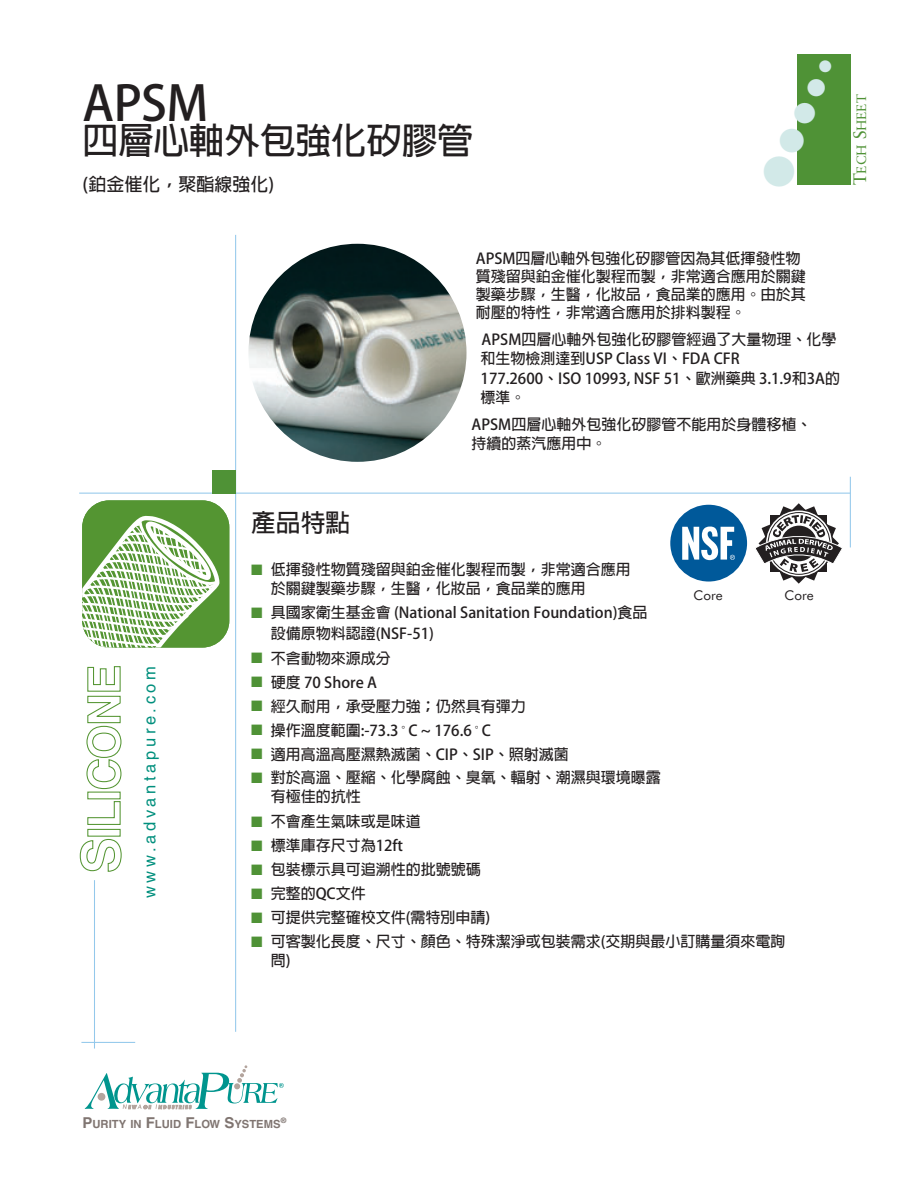
<style>
.page{position:relative;width:918px;height:1188px;background:#fff}
.page>*{position:absolute;margin:0;border:0;box-sizing:border-box;transform-origin:0 0}
.t1{font:700 48px "Adobe Fan Heiti Std";color:#231f20}
.t2{font:42px "Zapf Dingbats";color:#d2e9e8}
.t3{font:700 36px "Adobe Fan Heiti Std";letter-spacing:-.015em;color:#231f20}
.t4{font:33px "Zapf Dingbats";color:#d2e9e8}
.t5{font:28.5px "Zapf Dingbats";color:#d2e9e8}
.t6{font:700 24.75px "Adobe Fan Heiti Std";color:#231f20}
.t7{font:24px "Zapf Dingbats";color:#d2e9e8}
.t8{font:700 18px "Adobe Fan Heiti Std";color:#231f20}
.t9{font:16.5px "Helvetica";letter-spacing:.22em;color:#008f7d}
.t10{font:16.5px "Zapf Dingbats";color:#d2e9e8}
.t11{font:700 15px/19.5px "Adobe Fan Heiti Std";color:#231f20}
.t12{font:13.5px "Classical Garamond BT";color:#4f9236}
.t13{font:13.5px "Futura BT";color:#231f20}
.t14{font:700 11.25px "Helvetica";color:#807571}
.t15{font:700 7.5px "Helvetica";color:#807571}
.s1{font-size:18px}
.s2{color:#4f9236}
.s3{font-size:15px}
</style>
<div class="page">
<div style="left:797px;top:54px;width:54px;height:131px;background:#4f9236"></div>
<hr style="left:235px;top:235px;width:1px;height:797px;background:#93c8eb">
<div style="left:82px;top:500px;width:147px;height:148px;background:#549532;border-radius:27px"></div>
<svg style="left:82px;top:514px;width:140px;height:134px"></svg>
<hr style="left:79px;top:493px;width:771px;height:1px;background:#93c8eb">
<img style="left:248px;top:244px;width:219px;height:218px;border-radius:50%">
<hr style="left:850px;top:477px;width:1px;height:70px;background:#93c8eb">
<div style="left:212px;top:470px;width:24px;height:24px;background:#4f9236"></div>
<hr style="left:81px;top:1042px;width:54px;height:1px;background:#93c8eb">
<hr style="left:94px;top:880px;width:1px;height:169px;background:#93c8eb">
<svg style="left:79px;top:839px;width:43px;height:33px"></svg>
<div style="left:87px;top:829px;width:34px;height:8px;border:1px solid #549532"></div>
<svg style="left:87px;top:801px;width:34px;height:24px"></svg>
<svg style="left:86px;top:759px;width:36px;height:31px"></svg>
<div style="left:92px;top:733px;width:24px;height:18px;border:1px solid #549532;border-radius:50%"></div>
<div style="left:86px;top:726px;width:35px;height:32px;border:1px solid #549532;border-radius:50%"></div>
<svg style="left:87px;top:666px;width:34px;height:58px"></svg>
<svg style="left:85px;top:1066px;width:199px;height:43px"></svg>
<svg style="left:755px;top:503px;width:87px;height:81px"></svg>
<div style="left:670px;top:505px;width:77px;height:77px;background:#00599a;border-radius:50%"></div>
<svg style="left:682px;top:527px;width:53px;height:33px"></svg>
<h1 class="t1" style="left:83px;top:75px;width:127px">APSM</h1>
<h3 class="t3" style="left:83px;top:119px;width:392px">四層心軸外包強化矽膠管</h3>
<p class="t8" style="left:83px;top:173px;width:193px">(鉑金催化，聚酯線強化)</p>
<p class="t10" style="left:819px;top:58px;width:15px">●</p>
<h3 class="t7" style="left:807px;top:76px;width:20px">●</h3>
<h3 class="t5" style="left:794px;top:100px;width:24px">●</h3>
<h3 class="t4" style="left:779px;top:125px;width:28px">●</h3>
<h2 class="t2" style="left:762px;top:151px;width:35px">●</h2>
<p class="t12" style="left:856px;top:185px;width:92px;rotate:-90deg"><span class="s1">T</span>ECH <span class="s1">S</span>HEET</p>
<p class="t11" style="left:476px;top:250px;width:331px;line-height:18px">APSM四層心軸外包強化矽膠管因為其低揮發性物質殘留與鉑金催化製程而製，非常適合應用於關鍵製藥步驟，生醫，化妝品，食品業的應用。由於其耐壓的特性，非常適合應用於排料製程。</p>
<p class="t11" style="left:481px;top:330px;width:361px">APSM四層心軸外包強化矽膠管經過了大量物理、化學和生物檢測達到USP Class VI、FDA CFR<br>177.2600、ISO 10993, NSF 51、歐洲藥典 3.1.9和3A的標準。</p>
<p class="t11" style="left:472px;top:415px;width:341px">APSM四層心軸外包強化矽膠管不能用於身體移植、持續的蒸汽應用中。</p>
<p class="t9" style="left:144px;top:898px;width:234px;rotate:-90deg">www.advantapure.com</p>
<h3 class="t6" style="left:251px;top:508px;width:100px">產品特點</h3>
<p class="t11" style="left:271px;top:560px;width:361px;line-height:18.9px;text-indent:-20px"><span class="s2">■</span> 低揮發性物質殘留與鉑金催化製程而製，非常適合應用於關鍵製藥步驟，生醫，化妝品，食品業的應用</p>
<p class="t11" style="left:271px;top:603px;width:378px;line-height:20.4px;text-indent:-20px"><span class="s2">■</span> 具國家衛生基金會 (National Sanitation Foundation)食品設備原物料認證(NSF-51)</p>
<p class="t11" style="left:251px;top:649px;width:141px"><span class="s2">■</span> 不含動物來源成分</p>
<p class="t11" style="left:251px;top:673px;width:127px"><span class="s2">■</span> 硬度 70 Shore A</p>
<p class="t11" style="left:251px;top:697px;width:276px"><span class="s2">■</span> 經久耐用，承受壓力強；仍然具有彈力</p>
<p class="t11" style="left:251px;top:721px;width:241px"><span class="s2">■</span> 操作溫度範圍:-73.3<sup>。</sup>C ~ 176.6<sup>。</sup>C</p>
<p class="t11" style="left:251px;top:745px;width:319px"><span class="s2">■</span> 適用高溫高壓濕熱滅菌、CIP、SIP、照射滅菌</p>
<p class="t11" style="left:271px;top:769px;width:391px;line-height:18.9px;text-indent:-20px"><span class="s2">■</span> 對於高溫、壓縮、化學腐蝕、臭氧、輻射、潮濕與環境曝露有極佳的抗性</p>
<p class="t11" style="left:251px;top:812px;width:171px"><span class="s2">■</span> 不會產生氣味或是味道</p>
<p class="t11" style="left:251px;top:836px;width:153px"><span class="s2">■</span> 標準庫存尺寸為12ft</p>
<p class="t11" style="left:251px;top:860px;width:231px"><span class="s2">■</span> 包裝標示具可追溯性的批號號碼</p>
<p class="t11" style="left:251px;top:884px;width:116px"><span class="s2">■</span> 完整的QC文件</p>
<p class="t11" style="left:251px;top:908px;width:241px"><span class="s2">■</span> 可提供完整確校文件(需特別申請)</p>
<p class="t11" style="left:271px;top:932px;width:516px;line-height:18.9px;text-indent:-20px"><span class="s2">■</span> 可客製化長度、尺寸、顏色、特殊潔淨或包裝需求(交期與最小訂購量須來電詢問)</p>
<p class="t13" style="left:694px;top:590px;width:31px">Core</p>
<p class="t13" style="left:785px;top:590px;width:31px">Core</p>
<p class="t14" style="left:82px;top:1120px;width:200px"><span class="s3">P</span>URITY IN <span class="s3">F</span>LUID <span class="s3">F</span>LOW <span class="s3">S</span>YSTEMS</p>
<p class="t15" style="left:281px;top:1117px;width:7px">®</p>
</div>
